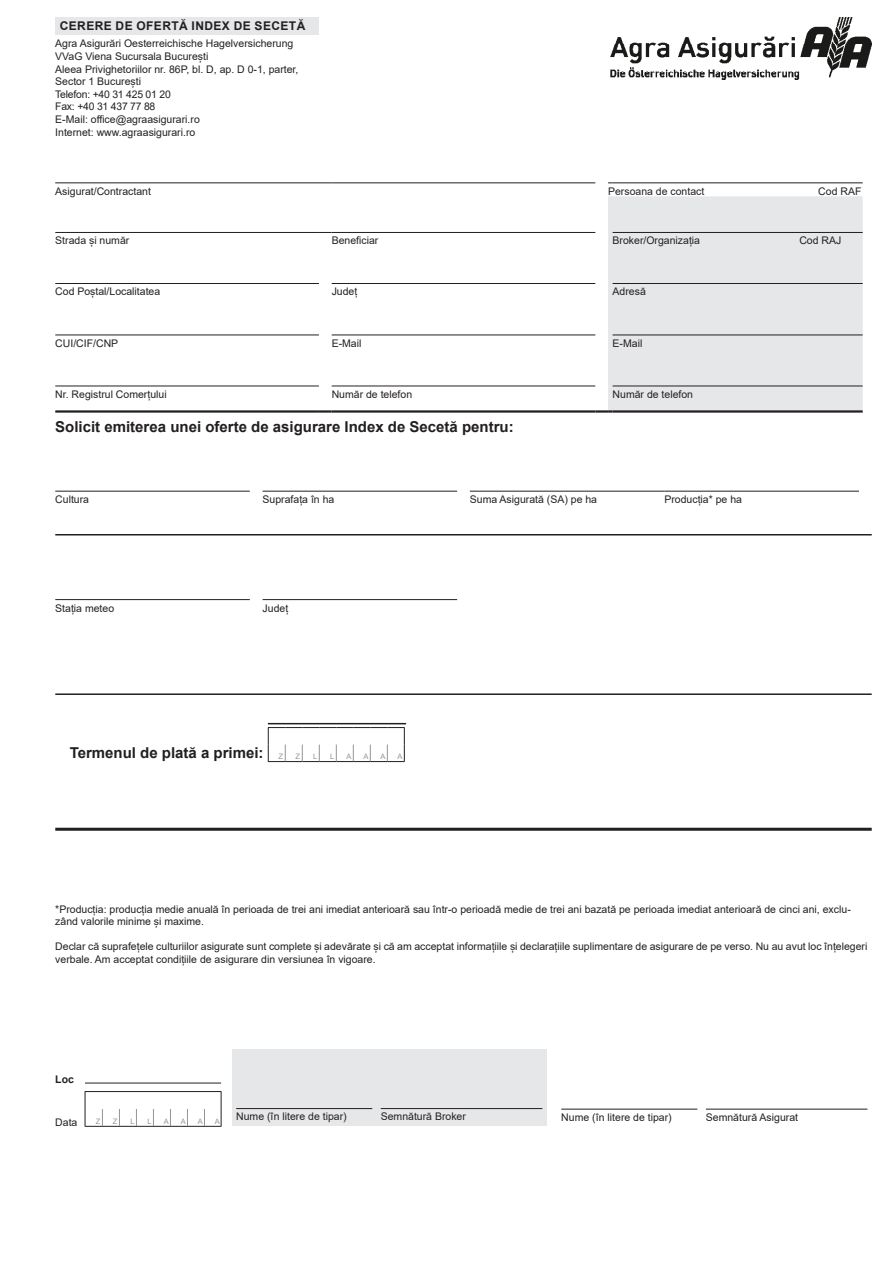
<style>
.page{position:relative;width:893px;height:1263px;background:#fff}
.page>*{position:absolute;margin:0;border:0;box-sizing:border-box;transform-origin:0 0}
.ant_Fließtext{font:700 15px "Arial";color:#231f20}
.Fließtext{font:700 15px "Arial";color:#231f20}
.ANTRAG{font:700 12px "Arial";letter-spacing:.035em;color:#231f20}
.klein{font:10.5px/12.6px "Arial";color:#231f20}
.klein-2{font:10.5px "Arial";letter-spacing:-.02em;color:#231f20}
.klein-3{font:700 10.5px "Arial";color:#231f20}
.extraklein{font:7.5px "Arial";color:#939598}
</style>
<div class="page">
<div style="left:232px;top:1049px;width:315px;height:76px;background:#e6e7e9"></div>
<hr style="left:236px;top:1108px;width:136px;height:1px;background:#231f20">
<hr style="left:381px;top:1108px;width:161px;height:1px;background:#231f20">
<hr style="left:561px;top:1109px;width:136px;height:1px;background:#231f20">
<hr style="left:706px;top:1109px;width:161px;height:1px;background:#231f20">
<hr style="left:85px;top:1091px;width:136px;height:1px;background:#231f20">
<hr style="left:85px;top:1092px;width:1px;height:34px;background:#231f20">
<hr style="left:221px;top:1092px;width:1px;height:34px;background:#231f20">
<hr style="left:85px;top:1126px;width:136px;height:1px;background:#231f20">
<hr style="left:85px;top:1083px;width:136px;height:1px;background:#231f20">
<svg style="left:102px;top:1109px;width:1px;height:17px"></svg>
<svg style="left:136px;top:1109px;width:1px;height:17px"></svg>
<svg style="left:170px;top:1109px;width:1px;height:17px"></svg>
<svg style="left:187px;top:1109px;width:1px;height:17px"></svg>
<svg style="left:204px;top:1109px;width:1px;height:17px"></svg>
<svg style="left:119px;top:1109px;width:1px;height:17px"></svg>
<svg style="left:153px;top:1109px;width:1px;height:17px"></svg>
<hr style="left:55px;top:828px;width:817px;height:3px;background:#231f20">
<hr style="left:55px;top:693px;width:817px;height:2px;background:#231f20">
<hr style="left:55px;top:534px;width:817px;height:1px;background:#231f20">
<div style="left:55px;top:17px;width:264px;height:17px;background:#e6e7e9"></div>
<div style="left:608px;top:196px;width:255px;height:214px;background:#e6e7e9"></div>
<hr style="left:55px;top:283px;width:264px;height:1px;background:#231f20">
<hr style="left:332px;top:283px;width:263px;height:1px;background:#231f20">
<hr style="left:55px;top:182px;width:264px;height:1px;background:#231f20">
<hr style="left:55px;top:232px;width:264px;height:1px;background:#231f20">
<hr style="left:55px;top:335px;width:264px;height:1px;background:#231f20">
<hr style="left:55px;top:386px;width:264px;height:1px;background:#231f20">
<hr style="left:332px;top:182px;width:263px;height:1px;background:#231f20">
<hr style="left:332px;top:232px;width:263px;height:1px;background:#231f20">
<hr style="left:332px;top:335px;width:263px;height:1px;background:#231f20">
<hr style="left:332px;top:386px;width:263px;height:1px;background:#231f20">
<hr style="left:613px;top:182px;width:250px;height:1px;background:#231f20">
<hr style="left:613px;top:283px;width:250px;height:1px;background:#231f20">
<hr style="left:613px;top:386px;width:250px;height:1px;background:#231f20">
<hr style="left:55px;top:410px;width:264px;height:3px;background:#231f20">
<svg style="left:319px;top:410px;width:13px;height:3px"></svg>
<hr style="left:332px;top:410px;width:263px;height:3px;background:#231f20">
<svg style="left:595px;top:410px;width:18px;height:3px"></svg>
<hr style="left:613px;top:410px;width:250px;height:3px;background:#231f20">
<svg style="left:319px;top:182px;width:13px;height:1px"></svg>
<svg style="left:319px;top:232px;width:13px;height:1px"></svg>
<hr style="left:613px;top:335px;width:250px;height:1px;background:#231f20">
<hr style="left:613px;top:232px;width:250px;height:1px;background:#231f20">
<hr style="left:55px;top:491px;width:195px;height:1px;background:#231f20">
<hr style="left:263px;top:491px;width:194px;height:1px;background:#231f20">
<hr style="left:470px;top:491px;width:194px;height:1px;background:#231f20">
<hr style="left:664px;top:491px;width:195px;height:1px;background:#231f20">
<hr style="left:268px;top:723px;width:138px;height:1px;background:#231f20">
<svg style="left:268px;top:727px;width:137px;height:35px"></svg>
<hr style="left:55px;top:599px;width:195px;height:1px;background:#231f20">
<hr style="left:263px;top:599px;width:194px;height:1px;background:#231f20">
<img style="left:610px;top:17px;width:262px;height:63px">
<p class="ANTRAG" style="left:60px;top:17px;width:247px">CERERE DE OFERTĂ INDEX DE SECETĂ</p>
<p class="klein" style="left:55px;top:37px;width:240px">Agra Asigurări Oesterreichische Hagelversicherung</p>
<p class="klein" style="left:55px;top:50px;width:155px">VVaG Viena Sucursala București</p>
<p class="klein" style="left:55px;top:63px;width:245px">Aleea Privighetoriilor nr. 86P, bl. D, ap. D 0-1, parter,</p>
<p class="klein" style="left:55px;top:75px;width:87px">Sector 1 București</p>
<p class="klein-2" style="left:55px;top:87px;width:117px">Telefon: +40 31 425 01 20</p>
<p class="klein-2" style="left:55px;top:99px;width:102px">Fax: +40 31 437 77 88</p>
<p class="klein" style="left:55px;top:113px;width:146px">E-Mail: office@agraasigurari.ro</p>
<p class="klein" style="left:55px;top:126px;width:142px">Internet: www.agraasigurari.ro</p>
<p class="klein" style="left:55px;top:185px;width:97px">Asigurat/Contractant</p>
<p class="klein" style="left:608px;top:185px;width:98px">Persoana de contact</p>
<p class="klein" style="left:818px;top:185px;width:45px">Cod RAF</p>
<p class="klein" style="left:55px;top:234px;width:76px">Strada și număr</p>
<p class="klein" style="left:332px;top:234px;width:48px">Beneficiar</p>
<p class="klein" style="left:613px;top:234px;width:89px">Broker/Organizația</p>
<p class="klein" style="left:799px;top:234px;width:44px">Cod RAJ</p>
<p class="klein" style="left:55px;top:285px;width:107px">Cod Poștal/Localitatea</p>
<p class="klein" style="left:332px;top:285px;width:27px">Județ</p>
<p class="klein" style="left:613px;top:285px;width:35px">Adresă</p>
<p class="klein" style="left:55px;top:337px;width:65px">CUI/CIF/CNP</p>
<p class="klein" style="left:332px;top:337px;width:31px">E-Mail</p>
<p class="klein" style="left:613px;top:337px;width:31px">E-Mail</p>
<p class="klein" style="left:55px;top:388px;width:113px">Nr. Registrul Comerțului</p>
<p class="klein" style="left:332px;top:388px;width:82px">Număr de telefon</p>
<p class="klein" style="left:613px;top:388px;width:82px">Număr de telefon</p>
<p class="ant_Fließtext" style="left:55px;top:416px;width:460px">Solicit emiterea unei oferte de asigurare Index de Secetă pentru:</p>
<p class="klein" style="left:55px;top:493px;width:35px">Cultura</p>
<p class="klein" style="left:263px;top:493px;width:73px">Suprafața în ha</p>
<p class="klein" style="left:470px;top:493px;width:129px">Suma Asigurată (SA) pe ha</p>
<p class="klein" style="left:664px;top:493px;width:79px">Producția* pe ha</p>
<p class="klein" style="left:55px;top:601px;width:60px">Stația meteo</p>
<p class="klein" style="left:263px;top:601px;width:27px">Județ</p>
<p class="Fließtext" style="left:70px;top:742px;width:195px">Termenul de plată a primei:</p>
<p class="extraklein" style="left:279px;top:752px;width:6px">Z</p>
<p class="extraklein" style="left:296px;top:752px;width:6px">Z</p>
<p class="extraklein" style="left:313px;top:752px;width:6px">L</p>
<p class="extraklein" style="left:330px;top:752px;width:6px">L</p>
<p class="extraklein" style="left:347px;top:752px;width:7px">A</p>
<p class="extraklein" style="left:364px;top:752px;width:7px">A</p>
<p class="extraklein" style="left:381px;top:752px;width:7px">A</p>
<p class="extraklein" style="left:398px;top:752px;width:7px">A</p>
<p class="klein" style="left:55px;top:902px;width:797px">*Producția: producția medie anuală în perioada de trei ani imediat anterioară sau într-o perioadă medie de trei ani bazată pe perioada imediat anterioară de cinci ani, exclu&shy;zând valorile minime și maxime.</p>
<p class="klein" style="left:55px;top:940px;width:814px">Declar că suprafețele culturiilor asigurate sunt complete și adevărate și că am acceptat informațiile și declarațiile suplimentare de asigurare de pe verso. Nu au avut loc înțelegeri verbale. Am acceptat condițiile de asigurare din versiunea în vigoare.</p>
<p class="klein-3" style="left:55px;top:1072px;width:20px">Loc</p>
<p class="klein" style="left:55px;top:1116px;width:24px">Data</p>
<p class="extraklein" style="left:96px;top:1116px;width:6px">Z</p>
<p class="extraklein" style="left:113px;top:1116px;width:6px">Z</p>
<p class="extraklein" style="left:130px;top:1116px;width:6px">L</p>
<p class="extraklein" style="left:147px;top:1116px;width:6px">L</p>
<p class="extraklein" style="left:164px;top:1116px;width:7px">A</p>
<p class="extraklein" style="left:181px;top:1116px;width:7px">A</p>
<p class="extraklein" style="left:198px;top:1116px;width:7px">A</p>
<p class="extraklein" style="left:215px;top:1116px;width:7px">A</p>
<p class="klein" style="left:236px;top:1110px;width:112px">Nume (în litere de tipar)</p>
<p class="klein" style="left:381px;top:1110px;width:87px">Semnătură Broker</p>
<p class="klein" style="left:561px;top:1111px;width:112px">Nume (în litere de tipar)</p>
<p class="klein" style="left:706px;top:1111px;width:94px">Semnătură Asigurat</p>
</div>
